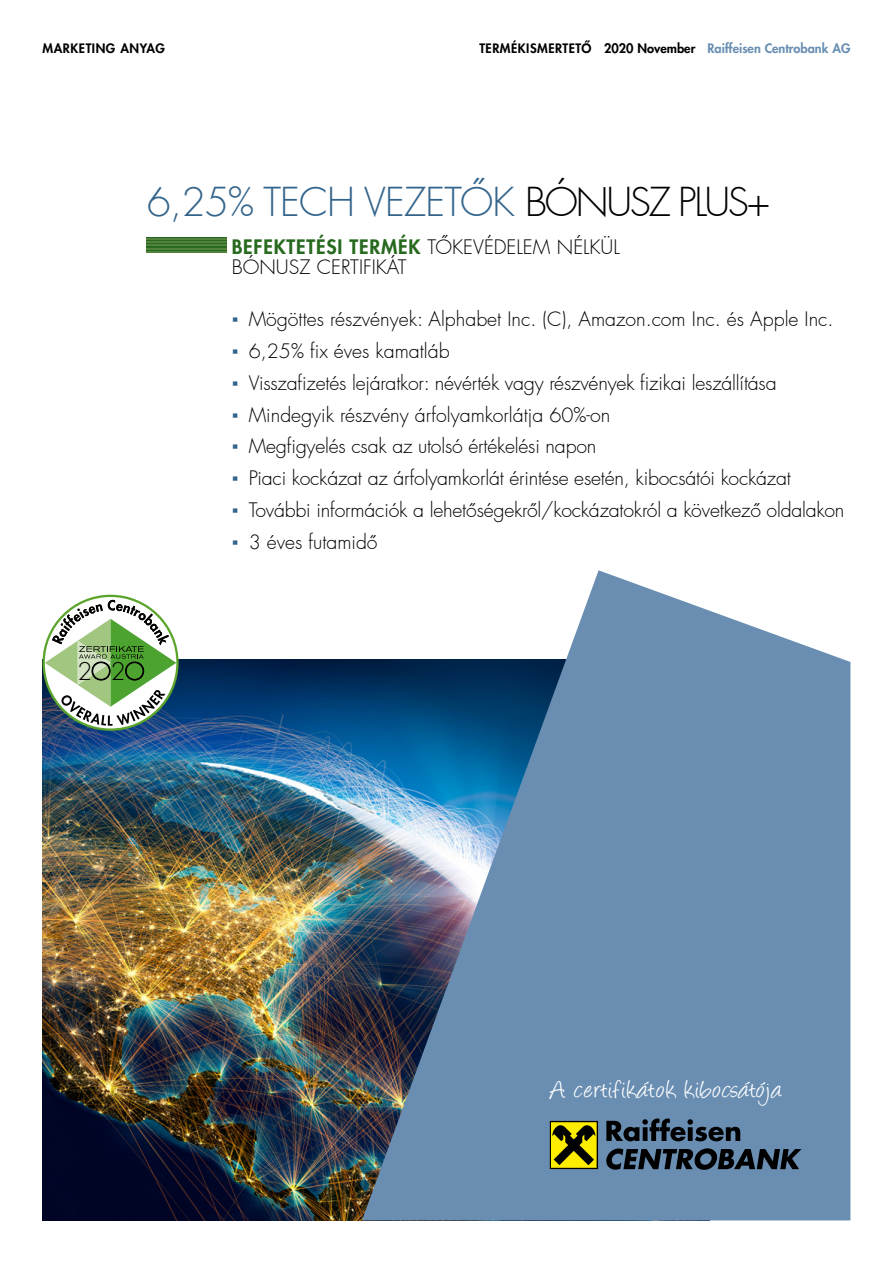
<style>
.page{position:relative;width:893px;height:1263px;background:#fff}
.page>*{position:absolute;margin:0;border:0;box-sizing:border-box;transform-origin:0 0}
.t1{font:300 39px "Futura LT Pro";letter-spacing:-.035em;color:#33648b}
.t2{font:28.5px "Angelina";letter-spacing:.025em;color:#fff}
.t3{font:300 23.7px "Futura LT Pro";color:#000}
.t4{font:300 19.5px "Futura LT Pro";letter-spacing:-.01em;color:#000}
.t5{font:800 19.5px "Futura LT Pro";letter-spacing:.04em;color:#27691e}
.t6{font:800 12.75px "Futura LT Pro";color:#000}
.t7{font:800 12.75px "Futura LT Pro";letter-spacing:.04em;color:#000}
.s1{color:#698eb2}
.s2{color:#000}
.s3{font-weight:300;color:#000}
.s4{font-family:"Trebuchet MS";font-weight:400;color:#33648b}
</style>
<div class="page">
<img style="left:43px;top:660px;width:319px;height:560px">
<svg style="left:362px;top:570px;width:488px;height:650px;background:#6f91b0"></svg>
<div style="left:147px;top:238px;width:80px;height:15px;background:#27691e"></div>
<hr style="left:147px;top:238px;width:80px;height:2px;background:#53823d">
<hr style="left:147px;top:241px;width:80px;height:2px;background:#53823d">
<hr style="left:147px;top:251px;width:80px;height:2px;background:#53823d">
<hr style="left:147px;top:244px;width:80px;height:2px;background:#53823d">
<hr style="left:147px;top:248px;width:80px;height:2px;background:#53823d">
<div style="left:550px;top:1121px;width:48px;height:48px;background:#000"></div>
<div style="left:551px;top:1122px;width:46px;height:46px;background:#ffed00"></div>
<svg style="left:552px;top:1125px;width:43px;height:40px"></svg>
<svg style="left:606px;top:1118px;width:134px;height:23px;background:#384c60"></svg>
<svg style="left:606px;top:1148px;width:195px;height:22px;background:#304152"></svg>
<svg style="left:45px;top:600px;width:131px;height:126px"></svg>
<p class="t7" style="left:43px;top:39px;width:124px">MARKETING ANYAG</p>
<p class="t6" style="left:479px;top:39px;width:373px">TERMÉKISMERTETŐ 2020 November <span class="s1">Raiffeisen Centrobank AG</span></p>
<h1 class="t1" style="left:147px;top:176px;width:626px">6,25% TECH VEZETŐK <span class="s2">BÓNUSZ PLUS+</span></h1>
<p class="t5" style="left:232px;top:232px;width:389px">BEFEKTETÉSI TERMÉK <span class="s3">TŐKEVÉDELEM NÉLKÜL</span></p>
<p class="t4" style="left:232px;top:255px;width:176px">BÓNUSZ CERTIFIKÁT</p>
<p class="t4" style="left:232px;top:306px;width:603px"><span class="s4">▪</span> Mögöttes részvények: Alphabet Inc. (C), Amazon.com Inc. és Apple Inc.</p>
<p class="t4" style="left:232px;top:338px;width:219px"><span class="s4">▪</span> 6,25% fix éves kamatláb</p>
<p class="t4" style="left:232px;top:370px;width:546px"><span class="s4">▪</span> Visszafizetés lejáratkor: névérték vagy részvények fizikai leszállítása</p>
<p class="t4" style="left:232px;top:402px;width:380px"><span class="s4">▪</span> Mindegyik részvény árfolyamkorlátja 60%-on</p>
<p class="t4" style="left:232px;top:433px;width:366px"><span class="s4">▪</span> Megfigyelés csak az utolsó értékelési napon</p>
<p class="t4" style="left:232px;top:465px;width:561px"><span class="s4">▪</span> Piaci kockázat az árfolyamkorlát érintése esetén, kibocsátói kockázat</p>
<p class="t4" style="left:232px;top:497px;width:614px"><span class="s4">▪</span> További információk a lehetőségekről/kockázatokról a következő oldalakon</p>
<p class="t4" style="left:232px;top:529px;width:147px"><span class="s4">▪</span> 3 éves futamidő</p>
<p class="t3" style="left:77px;top:656px;width:50px">2 2</p>
<h2 class="t2" style="left:550px;top:1077px;width:232px">A certifikátok kibocsátója</h2>
</div>
